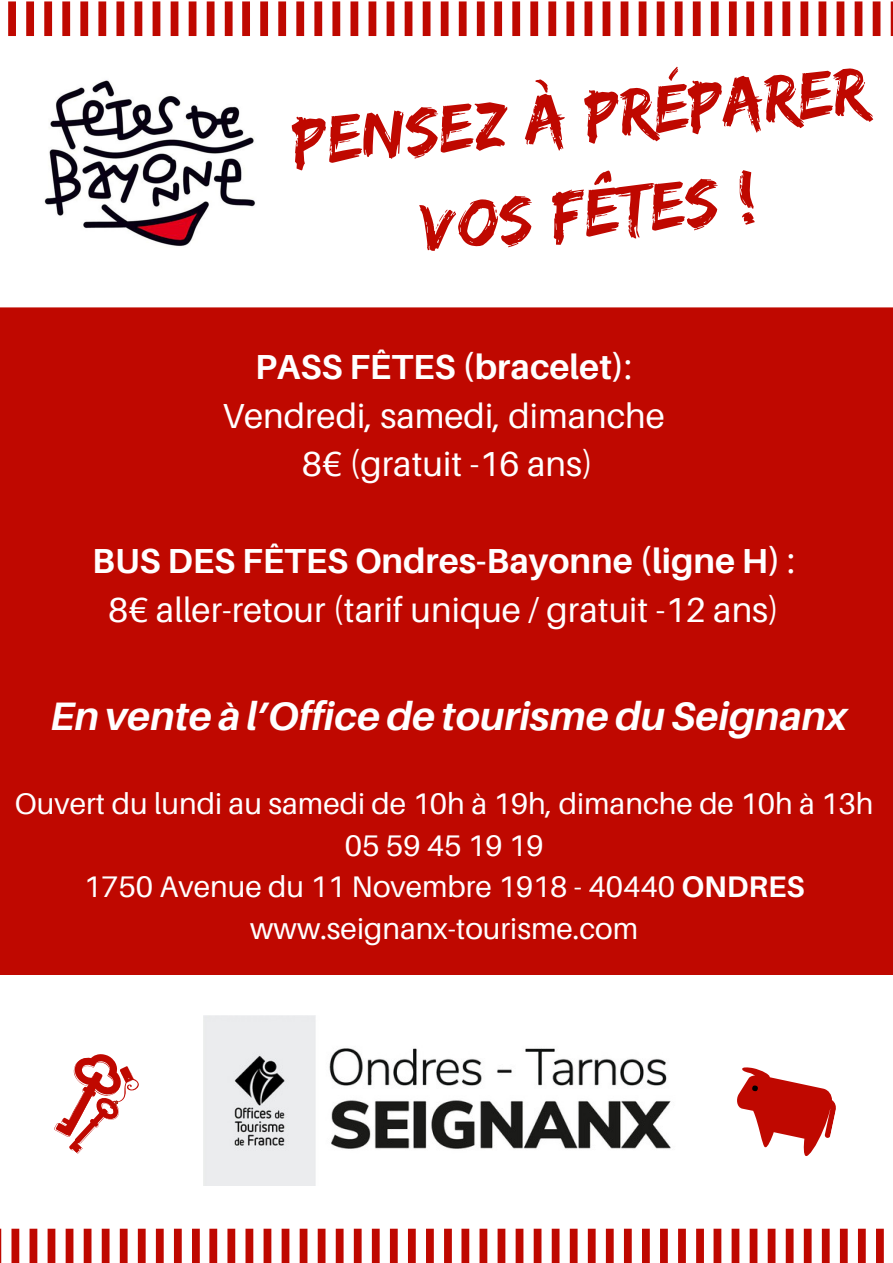
<style>
.page{position:relative;width:893px;height:1263px;background:#bf0800}
.page>*{position:absolute;margin:0;border:0;box-sizing:border-box;transform-origin:0 0}
.t1{font:69.6px/96.9px "Edo SZ";color:#bf0800;text-align:center}
.t2{font:italic 700 39.75px "Aileron";color:#fff}
.t3{font:34.8px/48.4px "Aileron";color:#fff;text-align:center}
.t4{font:29.85px/41.7px "Aileron";color:#fff;text-align:center}
.s1{font-weight:700}
</style>
<div class="page">
<div style="left:0;top:0;width:893px;height:307px;background:#fff"></div>
<div style="left:0;top:975px;width:893px;height:288px;background:#fff"></div>
<svg style="left:54px;top:1054px;width:85px;height:100px"></svg>
<img style="left:44px;top:80px;width:211px;height:166px">
<svg style="left:0;top:1229px;width:200px;height:34px"></svg>
<svg style="left:209px;top:1229px;width:243px;height:34px"></svg>
<svg style="left:461px;top:1229px;width:243px;height:34px"></svg>
<svg style="left:713px;top:1229px;width:171px;height:34px"></svg>
<svg style="left:8px;top:1px;width:225px;height:35px"></svg>
<svg style="left:242px;top:1px;width:243px;height:35px"></svg>
<svg style="left:494px;top:1px;width:243px;height:35px"></svg>
<svg style="left:746px;top:1px;width:147px;height:35px"></svg>
<img style="left:204px;top:1016px;width:467px;height:170px">
<svg style="left:737px;top:1067px;width:99px;height:89px"></svg>
<h1 class="t1" style="left:289px;top:91px;width:578px;rotate:-5deg">PENSEZ à préparer vos fêtes !</h1>
<p class="t3" style="left:222px;top:342px;width:444px"><span class="s1">PASS FÊTES (bracelet)</span>:<br>Vendredi, samedi, dimanche<br>8€ (gratuit -16 ans)</p>
<p class="t3" style="left:92px;top:536px;width:704px"><span class="s1">BUS DES FÊTES Ondres-Bayonne (ligne H)</span> :<br>8€ aller-retour (tarif unique / gratuit -12 ans)</p>
<p class="t2" style="left:50px;top:691px;width:798px">En vente à l’Office de tourisme du Seignanx</p>
<p class="t4" style="left:15px;top:782px;width:860px">Ouvert du lundi au samedi de 10h à 19h, dimanche de 10h à 13h 05 59 45 19 19<br>1750 Avenue du 11 Novembre 1918 - 40440 <span class="s1">ONDRES </span>www.seignanx-tourisme.com</p>
</div>
